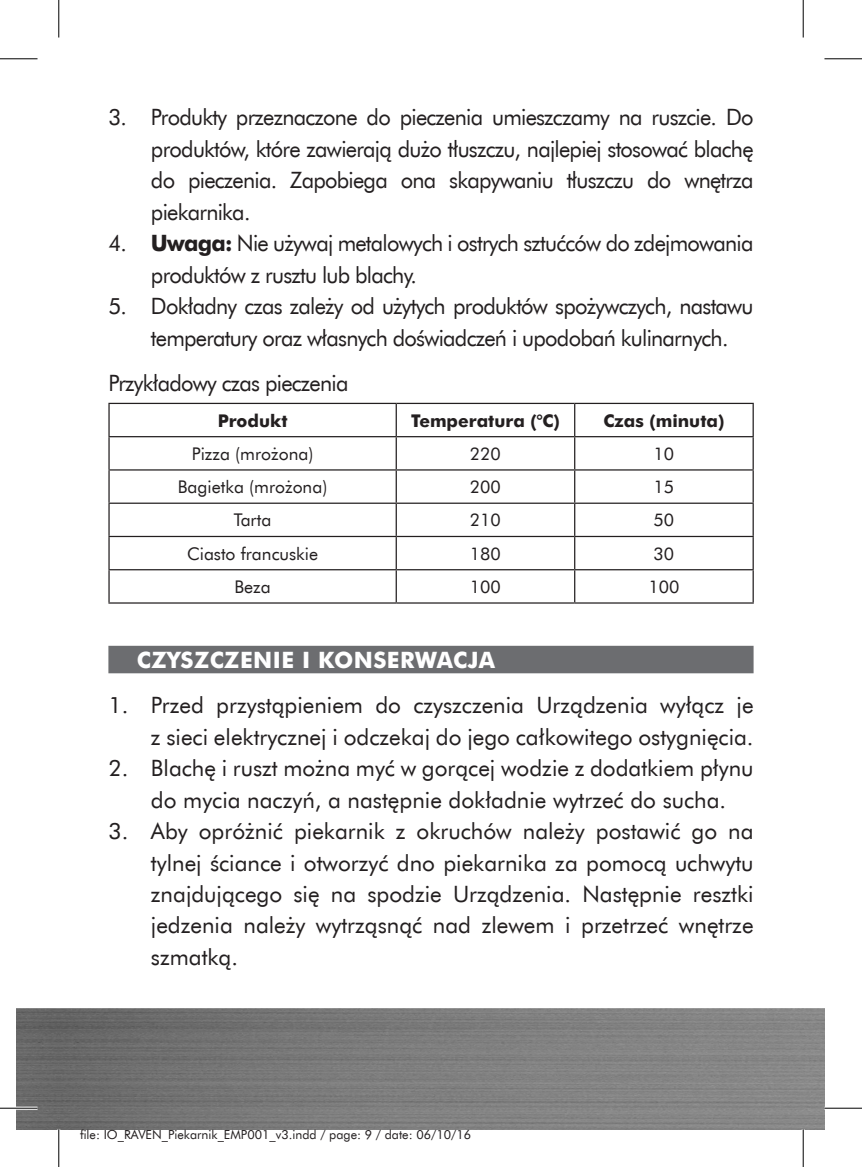
<style>
.page{position:relative;width:862px;height:1167px;background:#fff}
.page>*{position:absolute;margin:0;border:0;box-sizing:border-box;transform-origin:0 0}
.t1{font:22.5px/31.5px "Futura EU";letter-spacing:-.035em;color:#231f20;text-align:justify}
.t2{font:22.5px/31.5px "Futura EU";color:#231f20;text-align:right}
.t3{font:700 22.5px "Futura EU";letter-spacing:.02em;color:#fff}
.t4{font:17.5px "Futura EU";color:#231f20}
.t5{font:700 17.5px "Futura EU";color:#231f20}
.t6{font:12.5px "Futura EU";color:#231f20}
.s1{font-weight:700}
</style>
<div class="page">
<img style="left:16px;top:1008px;width:808px;height:121px">
<div style="left:108px;top:645px;width:645px;height:28px;background:#6c6d70"></div>
<hr style="left:108px;top:403px;width:288px;height:1px;background:#231f20">
<hr style="left:108px;top:404px;width:2px;height:32px;background:#231f20">
<hr style="left:396px;top:403px;width:178px;height:1px;background:#231f20">
<hr style="left:395px;top:404px;width:2px;height:32px;background:#231f20">
<hr style="left:574px;top:403px;width:179px;height:1px;background:#231f20">
<hr style="left:574px;top:404px;width:1px;height:32px;background:#231f20">
<hr style="left:752px;top:404px;width:1px;height:32px;background:#231f20">
<hr style="left:108px;top:436px;width:288px;height:1px;background:#231f20">
<hr style="left:108px;top:437px;width:2px;height:32px;background:#231f20">
<hr style="left:396px;top:436px;width:178px;height:1px;background:#231f20">
<hr style="left:395px;top:437px;width:2px;height:32px;background:#231f20">
<hr style="left:574px;top:436px;width:179px;height:1px;background:#231f20">
<hr style="left:574px;top:437px;width:1px;height:32px;background:#231f20">
<hr style="left:752px;top:437px;width:1px;height:32px;background:#231f20">
<hr style="left:108px;top:469px;width:288px;height:1px;background:#231f20">
<hr style="left:108px;top:470px;width:2px;height:32px;background:#231f20">
<hr style="left:396px;top:469px;width:178px;height:1px;background:#231f20">
<hr style="left:395px;top:470px;width:2px;height:32px;background:#231f20">
<hr style="left:574px;top:469px;width:179px;height:1px;background:#231f20">
<hr style="left:574px;top:470px;width:1px;height:32px;background:#231f20">
<hr style="left:752px;top:470px;width:1px;height:32px;background:#231f20">
<hr style="left:108px;top:502px;width:288px;height:2px;background:#231f20">
<hr style="left:108px;top:504px;width:2px;height:32px;background:#231f20">
<hr style="left:396px;top:502px;width:178px;height:2px;background:#231f20">
<hr style="left:395px;top:504px;width:2px;height:32px;background:#231f20">
<hr style="left:574px;top:502px;width:179px;height:2px;background:#231f20">
<hr style="left:574px;top:504px;width:1px;height:32px;background:#231f20">
<hr style="left:752px;top:504px;width:1px;height:32px;background:#231f20">
<hr style="left:108px;top:536px;width:288px;height:1px;background:#231f20">
<hr style="left:108px;top:537px;width:2px;height:32px;background:#231f20">
<hr style="left:396px;top:536px;width:178px;height:1px;background:#231f20">
<hr style="left:395px;top:537px;width:2px;height:32px;background:#231f20">
<hr style="left:574px;top:536px;width:179px;height:1px;background:#231f20">
<hr style="left:574px;top:537px;width:1px;height:32px;background:#231f20">
<hr style="left:752px;top:537px;width:1px;height:32px;background:#231f20">
<hr style="left:108px;top:569px;width:288px;height:1px;background:#231f20">
<hr style="left:108px;top:570px;width:2px;height:32px;background:#231f20">
<hr style="left:396px;top:569px;width:178px;height:1px;background:#231f20">
<hr style="left:395px;top:570px;width:2px;height:32px;background:#231f20">
<hr style="left:574px;top:569px;width:179px;height:1px;background:#231f20">
<hr style="left:574px;top:570px;width:1px;height:32px;background:#231f20">
<hr style="left:752px;top:570px;width:1px;height:32px;background:#231f20">
<hr style="left:108px;top:602px;width:288px;height:1px;background:#231f20">
<hr style="left:396px;top:602px;width:178px;height:1px;background:#231f20">
<hr style="left:574px;top:602px;width:179px;height:1px;background:#231f20">
<hr style="left:0;top:1106px;width:38px;height:3px;background:#fff">
<hr style="left:0;top:58px;width:38px;height:1px;background:#000">
<hr style="left:824px;top:58px;width:38px;height:1px;background:#000">
<hr style="left:0;top:1107px;width:38px;height:1px;background:#000">
<hr style="left:824px;top:1107px;width:38px;height:1px;background:#000">
<hr style="left:58px;top:0;width:1px;height:37px;background:#000">
<hr style="left:58px;top:1129px;width:1px;height:37px;background:#000">
<hr style="left:802px;top:0;width:1px;height:37px;background:#000">
<hr style="left:802px;top:1129px;width:1px;height:37px;background:#000">
<p class="t1" style="left:151px;top:102px;width:604px;text-indent:-43px">3. Produkty przeznaczone do pieczenia umieszczamy na ruszcie. Do produktów, które zawierają dużo tłuszczu, najlepiej stosować blachę do pieczenia. Zapobiega ona skapywaniu tłuszczu do wnętrza piekarnika.</p>
<p class="t1" style="left:151px;top:228px;width:604px;text-indent:-43px">4. <span class="s1">Uwaga:</span> Nie używaj metalowych i ostrych sztućców do zdejmowania produktów z rusztu lub blachy.</p>
<p class="t1" style="left:151px;top:291px;width:604px;text-indent:-43px">5. Dokładny czas zależy od użytych produktów spożywczych, nastawu temperatury oraz własnych doświadczeń i upodobań kulinarnych.</p>
<p class="t1" style="left:108px;top:368px;width:241px">Przykładowy czas pieczenia</p>
<p class="t5" style="left:218px;top:409px;width:71px">Produkt</p>
<p class="t5" style="left:411px;top:409px;width:150px">Temperatura (°C)</p>
<p class="t5" style="left:603px;top:409px;width:122px">Czas (minuta)</p>
<p class="t4" style="left:192px;top:443px;width:123px">Pizza (mrożona)</p>
<p class="t4" style="left:470px;top:443px;width:32px">220</p>
<p class="t4" style="left:653px;top:443px;width:22px">10</p>
<p class="t4" style="left:178px;top:476px;width:151px">Bagietka (mrożona)</p>
<p class="t4" style="left:470px;top:476px;width:32px">200</p>
<p class="t4" style="left:653px;top:476px;width:22px">15</p>
<p class="t4" style="left:234px;top:509px;width:39px">Tarta</p>
<p class="t4" style="left:470px;top:509px;width:32px">210</p>
<p class="t4" style="left:653px;top:509px;width:22px">50</p>
<p class="t4" style="left:187px;top:543px;width:132px">Ciasto francuskie</p>
<p class="t4" style="left:470px;top:543px;width:32px">180</p>
<p class="t4" style="left:653px;top:543px;width:22px">30</p>
<p class="t4" style="left:234px;top:576px;width:38px">Beza</p>
<p class="t4" style="left:470px;top:576px;width:32px">100</p>
<p class="t4" style="left:648px;top:576px;width:32px">100</p>
<p class="t3" style="left:137px;top:645px;width:360px">CZYSZCZENIE I KONSERWACJA</p>
<p class="t2" style="left:108px;top:690px;width:646px">1. Przed przystąpieniem do czyszczenia Urządzenia wyłącz je z sieci elektrycznej i odczekaj do jego całkowitego ostygnięcia.</p>
<p class="t2" style="left:151px;top:753px;width:604px;text-align:left;text-indent:-43px">2. Blachę i ruszt można myć w gorącej wodzie z dodatkiem płynu do mycia naczyń, a następnie dokładnie wytrzeć do sucha.</p>
<p class="t1" style="left:151px;top:816px;width:604px;text-indent:-43px">3. Aby opróżnić piekarnik z okruchów należy postawić go na tylnej ściance i otworzyć dno piekarnika za pomocą uchwytu znajdującego się na spodzie Urządzenia. Następnie resztki jedzenia należy wytrząsnąć nad zlewem i przetrzeć wnętrze szmatką.</p>
<p class="t6" style="left:80px;top:1126px;width:392px">file: IO_RAVEN_Piekarnik_EMP001_v3.indd / page: 9 / date: 06/10/16</p>
</div>
